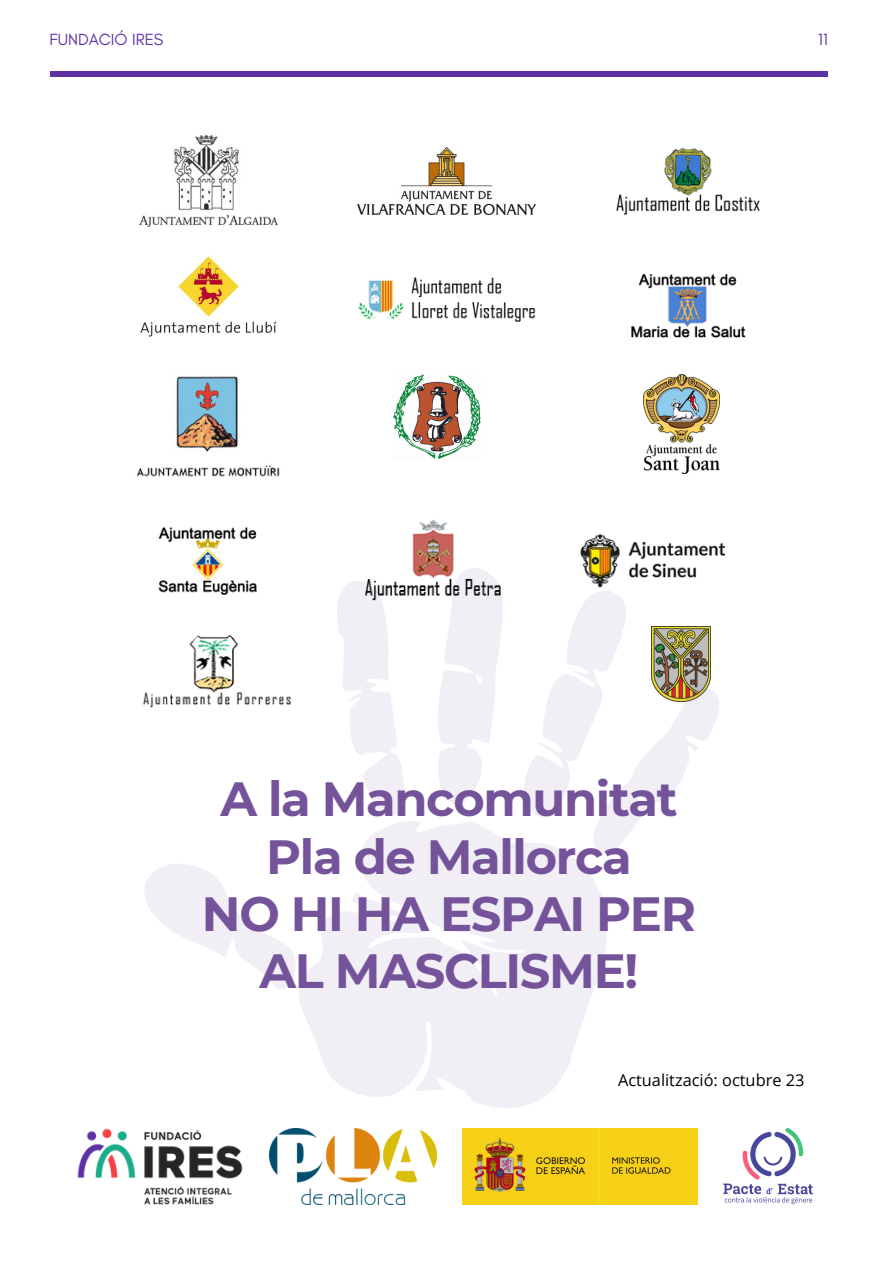
<style>
.page{position:relative;width:893px;height:1264px;background:#fff}
.page>*{position:absolute;margin:0;border:0;box-sizing:border-box;transform-origin:0 0}
.t1{font:700 47.85px/57.2px "Montserrat";letter-spacing:-.025em;color:#74539b;text-align:center}
.t2{font:16.5px "Glacial Indifference";color:#5d32a7}
.t3{font:16.35px "Open Sans";color:#000}
</style>
<div class="page">
<div style="left:50px;top:72px;width:777px;height:5px;background:#5d32a7"></div>
<img style="left:77px;top:1128px;width:165px;height:76px">
<img style="left:269px;top:1128px;width:167px;height:76px">
<img style="left:723px;top:1128px;width:90px;height:76px">
<img style="left:462px;top:1128px;width:235px;height:76px">
<img style="left:616px;top:148px;width:144px;height:66px">
<img style="left:358px;top:277px;width:177px;height:45px">
<img style="left:631px;top:274px;width:114px;height:64px">
<img style="left:140px;top:256px;width:137px;height:81px">
<img style="left:407px;top:520px;width:47px;height:76px">
<img style="left:136px;top:376px;width:144px;height:101px">
<img style="left:643px;top:374px;width:76px;height:99px">
<img style="left:158px;top:527px;width:99px;height:68px">
<img style="left:580px;top:534px;width:146px;height:54px">
<img style="left:393px;top:374px;width:87px;height:85px">
<img style="left:357px;top:148px;width:178px;height:66px">
<img style="left:139px;top:136px;width:139px;height:91px">
<svg style="left:299px;top:821px;width:308px;height:287px;fill:#f1eef5"></svg>
<svg style="left:145px;top:864px;width:150px;height:125px"></svg>
<svg style="left:436px;top:567px;width:67px;height:238px"></svg>
<svg style="left:337px;top:578px;width:69px;height:237px"></svg>
<svg style="left:521px;top:591px;width:198px;height:264px"></svg>
<svg style="left:351px;top:891px;width:50px;height:25px"></svg>
<img style="left:143px;top:635px;width:148px;height:73px">
<p class="t2" style="left:49px;top:29px;width:115px">FUNDACIÓ IRES</p>
<p class="t2" style="left:818px;top:29px;width:11px">11</p>
<p class="t1" style="left:220px;top:770px;width:459px">A la Mancomunitat</p>
<p class="t1" style="left:266px;top:827px;width:367px">Pla de Mallorca</p>
<p class="t1" style="left:202px;top:884px;width:495px">NO HI HA ESPAI PER<br>AL MASCLISME!</p>
<p class="t3" style="left:618px;top:1068px;width:188px">Actualització: octubre 23</p>
</div>
